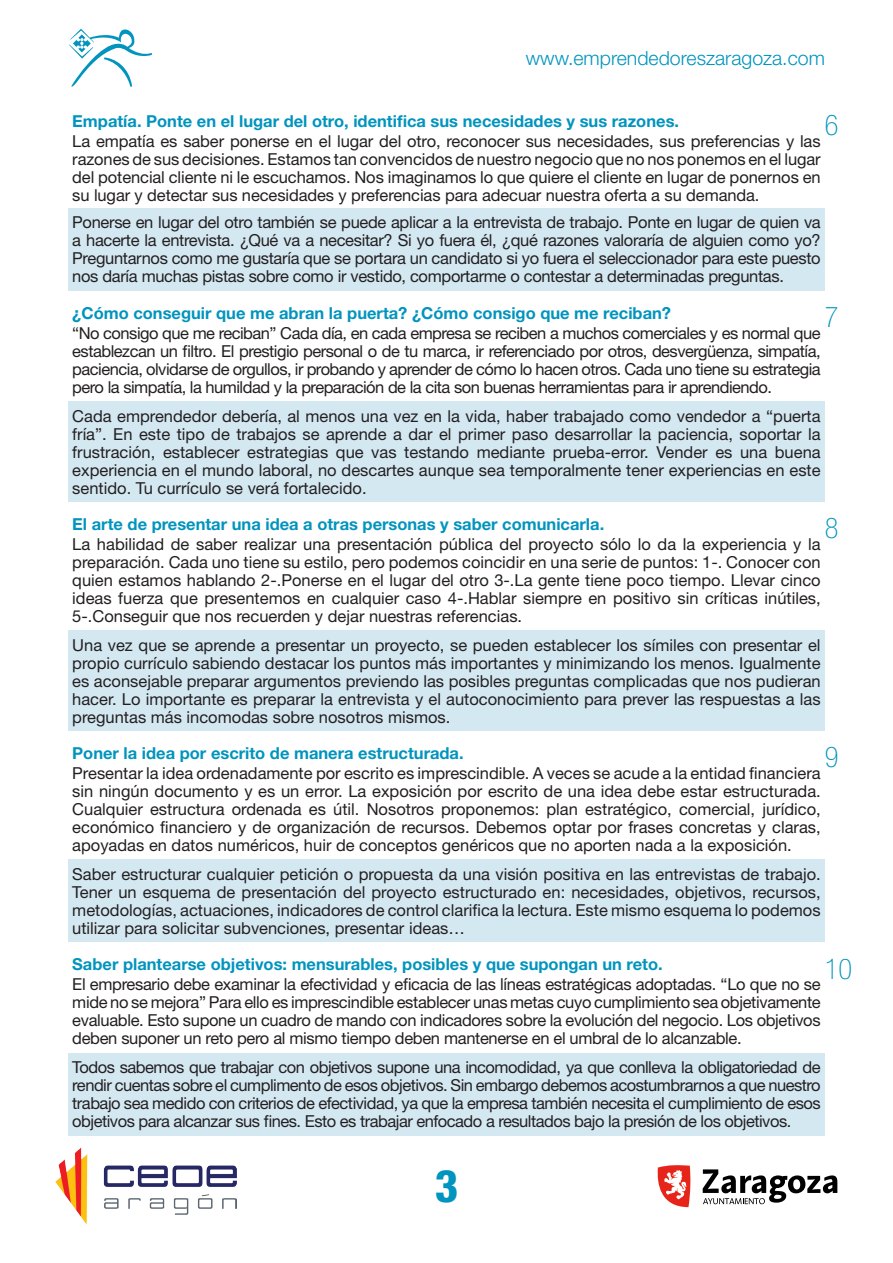
<style>
.page{position:relative;width:893px;height:1263px;background:#fff}
.page>*{position:absolute;margin:0;border:0;box-sizing:border-box;transform-origin:0 0}
.Numeración{font:800 condensed 45px "Helvetica Neue LT Std";color:#0094be}
.Número_Habilidades{font:100 condensed 28.5px "Helvetica Neue LT Std";color:#0094be}
.Texto_General{font:300 19.5px "Helvetica Neue LT Std";color:#0094be}
.Texto_General-2{font:16.5px/18px "Helvetica Neue LT Std";letter-spacing:-.005em;color:#231f20;text-align:justify}
.Título_Habilidades{font:700 16.5px "Helvetica Neue LT Std";color:#0094be}
</style>
<div class="page">
<svg style="left:69px;top:29px;width:83px;height:58px"></svg>
<svg style="left:657px;top:1165px;width:34px;height:42px"></svg>
<svg style="left:703px;top:1169px;width:134px;height:35px"></svg>
<img style="left:55px;top:1148px;width:181px;height:77px">
<div style="left:68px;top:208px;width:757px;height:83px;background:#d4e8f2"></div>
<div style="left:68px;top:401px;width:757px;height:101px;background:#d4e8f2"></div>
<div style="left:68px;top:630px;width:757px;height:101px;background:#d4e8f2"></div>
<div style="left:68px;top:859px;width:757px;height:83px;background:#d4e8f2"></div>
<div style="left:68px;top:1052px;width:757px;height:83px;background:#d4e8f2"></div>
<p class="Texto_General" style="left:526px;top:46px;width:301px">www.emprendedoreszaragoza.com</p>
<p class="Título_Habilidades" style="left:72px;top:110px;width:608px">Empatía. Ponte en el lugar del otro, identifica sus necesidades y sus razones.</p>
<p class="Texto_General-2" style="left:72px;top:132px;width:750px">La empatía es saber ponerse en el lugar del otro, reconocer sus necesidades, sus preferencias y las razones de sus decisiones. Estamos tan convencidos de nuestro negocio que no nos ponemos en el lugar del potencial cliente ni le escuchamos. Nos imaginamos lo que quiere el cliente en lugar de ponernos en su lugar y detectar sus necesidades y preferencias para adecuar nuestra oferta a su demanda.</p>
<p class="Texto_General-2" style="left:72px;top:213px;width:750px">Ponerse en lugar del otro también se puede aplicar a la entrevista de trabajo. Ponte en lugar de quien va a hacerte la entrevista. ¿Qué va a necesitar? Si yo fuera él, ¿qué razones valoraría de alguien como yo?<br>Preguntarnos como me gustaría que se portara un candidato si yo fuera el seleccionador para este puesto nos daría muchas pistas sobre como ir vestido, comportarme o contestar a determinadas preguntas.</p>
<p class="Título_Habilidades" style="left:72px;top:303px;width:600px">¿Cómo conseguir que me abran la puerta? ¿Cómo consigo que me reciban?</p>
<p class="Texto_General-2" style="left:72px;top:324px;width:750px">“No consigo que me reciban” Cada día, en cada empresa se reciben a muchos comerciales y es normal que establezcan un filtro. El prestigio personal o de tu marca, ir referenciado por otros, desvergüenza, simpatía, paciencia, olvidarse de orgullos, ir probando y aprender de cómo lo hacen otros. Cada uno tiene su estrategia pero la simpatía, la humildad y la preparación de la cita son buenas herramientas para ir aprendiendo.</p>
<p class="Texto_General-2" style="left:72px;top:406px;width:750px">Cada emprendedor debería, al menos una vez en la vida, haber trabajado como vendedor a “puerta fría”. En este tipo de trabajos se aprende a dar el primer paso desarrollar la paciencia, soportar la frustración, establecer estrategias que vas testando mediante prueba-error. Vender es una buena experiencia en el mundo laboral, no descartes aunque sea temporalmente tener experiencias en este sentido. Tu currículo se verá fortalecido.</p>
<p class="Título_Habilidades" style="left:72px;top:514px;width:533px">El arte de presentar una idea a otras personas y saber comunicarla.</p>
<p class="Texto_General-2" style="left:72px;top:535px;width:750px">La habilidad de saber realizar una presentación pública del proyecto sólo lo da la experiencia y la preparación. Cada uno tiene su estilo, pero podemos coincidir en una serie de puntos: 1-. Conocer con quien estamos hablando 2-.Ponerse en el lugar del otro 3-.La gente tiene poco tiempo. Llevar cinco ideas fuerza que presentemos en cualquier caso 4-.Hablar siempre en positivo sin críticas inútiles, 5-.Conseguir que nos recuerden y dejar nuestras referencias.</p>
<p class="Texto_General-2" style="left:72px;top:636px;width:750px">Una vez que se aprende a presentar un proyecto, se pueden establecer los símiles con presentar el propio currículo sabiendo destacar los puntos más importantes y minimizando los menos. Igualmente es aconsejable preparar argumentos previendo las posibles preguntas complicadas que nos pudieran hacer. Lo importante es preparar la entrevista y el autoconocimiento para prever las respuestas a las preguntas más incomodas sobre nosotros mismos.</p>
<p class="Título_Habilidades" style="left:72px;top:743px;width:393px">Poner la idea por escrito de manera estructurada.</p>
<p class="Texto_General-2" style="left:72px;top:764px;width:750px">Presentar la idea ordenadamente por escrito es imprescindible. A veces se acude a la entidad financiera sin ningún documento y es un error. La exposición por escrito de una idea debe estar estructurada.<br>Cualquier estructura ordenada es útil. Nosotros proponemos: plan estratégico, comercial, jurídico, económico financiero y de organización de recursos. Debemos optar por frases concretas y claras, apoyadas en datos numéricos, huir de conceptos genéricos que no aporten nada a la exposición.</p>
<p class="Texto_General-2" style="left:72px;top:865px;width:750px">Saber estructurar cualquier petición o propuesta da una visión positiva en las entrevistas de trabajo.<br>Tener un esquema de presentación del proyecto estructurado en: necesidades, objetivos, recursos, metodologías, actuaciones, indicadores de control clarifica la lectura. Este mismo esquema lo podemos utilizar para solicitar subvenciones, presentar ideas…</p>
<p class="Título_Habilidades" style="left:72px;top:954px;width:592px">Saber plantearse objetivos: mensurables, posibles y que supongan un reto.</p>
<p class="Texto_General-2" style="left:72px;top:975px;width:750px">El empresario debe examinar la efectividad y eficacia de las líneas estratégicas adoptadas. “Lo que no se mide no se mejora” Para ello es imprescindible establecer unas metas cuyo cumplimiento sea objetivamente evaluable. Esto supone un cuadro de mando con indicadores sobre la evolución del negocio. Los objetivos deben suponer un reto pero al mismo tiempo deben mantenerse en el umbral de lo alcanzable.</p>
<p class="Texto_General-2" style="left:72px;top:1058px;width:750px">Todos sabemos que trabajar con objetivos supone una incomodidad, ya que conlleva la obligatoriedad de rendir cuentas sobre el cumplimento de esos objetivos. Sin embargo debemos acostumbrarnos a que nuestro trabajo sea medido con criterios de efectividad, ya que la empresa también necesita el cumplimiento de esos objetivos para alcanzar sus fines. Esto es trabajar enfocado a resultados bajo la presión de los objetivos.</p>
<p class="Número_Habilidades" style="left:825px;top:109px;width:15px">6</p>
<p class="Número_Habilidades" style="left:825px;top:301px;width:15px">7</p>
<p class="Número_Habilidades" style="left:825px;top:512px;width:15px">8</p>
<p class="Número_Habilidades" style="left:825px;top:741px;width:15px">9</p>
<p class="Número_Habilidades" style="left:825px;top:952px;width:29px">10</p>
<p class="Numeración" style="left:435px;top:1158px;width:25px">3</p>
</div>
